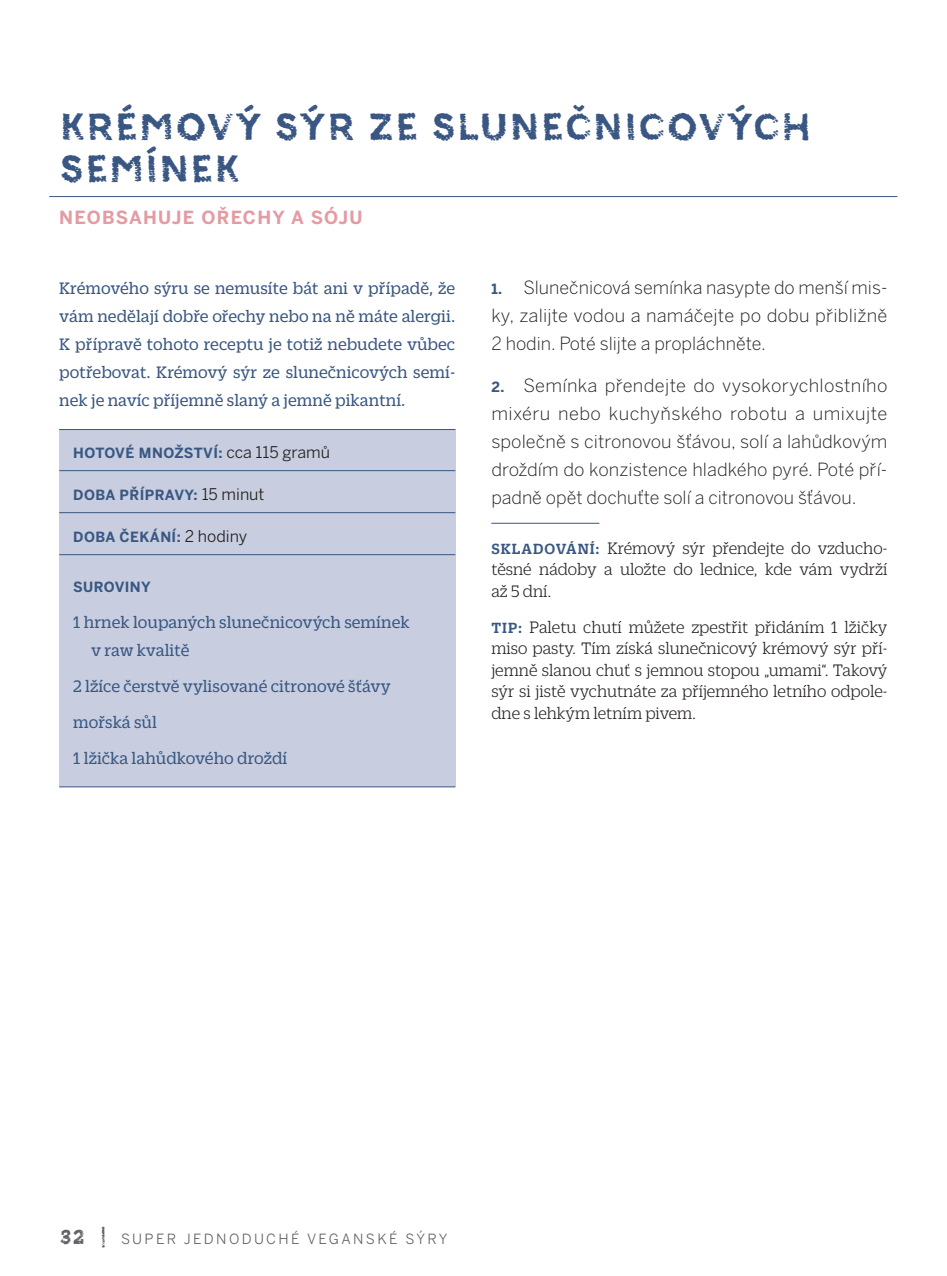
<style>
.page{position:relative;width:947px;height:1276px;background:#fff}
.page>*{position:absolute;margin:0;border:0;box-sizing:border-box;transform-origin:0 0}
.t1{font:34px/42px "Canvas Tiny Sans";color:#395782}
.t2{font:18px/28px "Duplicate Slab";color:#395782}
.t3{font:300 18px/28px "Benton Sans";color:#231f20;text-align:justify}
.t4{font:300 18px/21.6px "Duplicate Slab";color:#231f20;text-align:justify}
.t5{font:700 18px "Benton Sans";letter-spacing:.07em;color:#e39ca3}
.t6{font:700 14px "Benton Sans";letter-spacing:.03em;color:#395782}
.t7{font:14px "Benton Sans";letter-spacing:.17em;color:#636366}
.s1{font-weight:400;font-size:16px;color:#231f20}
.s2{font-weight:700;font-size:14px;color:#395782}
.s3{font-weight:500;font-size:16px;color:#395782}
.s4{font-family:"Canvas Tiny Slab";font-size:18px}
</style>
<div class="page">
<hr style="left:49px;top:196px;width:848px;height:1px;background:#395782">
<div style="left:59px;top:429px;width:396px;height:262px;background:#c8cedf"></div>
<hr style="left:59px;top:429px;width:396px;height:1px;background:#395782">
<hr style="left:59px;top:470px;width:396px;height:1px;background:#395782">
<hr style="left:59px;top:512px;width:396px;height:1px;background:#395782">
<hr style="left:59px;top:554px;width:396px;height:1px;background:#395782">
<div style="left:59px;top:577px;width:396px;height:210px;background:#c8cedf"></div>
<hr style="left:59px;top:786px;width:396px;height:1px;background:#395782">
<hr style="left:491px;top:523px;width:108px;height:1px;background:#395782">
<h1 class="t1" style="left:59px;top:106px;width:754px">KRÉMOVÝ SÝR ZE SLUNEČNICOVÝCH<br>SEMÍNEK</h1>
<p class="t5" style="left:59px;top:206px;width:305px">NEOBSAHUJE OŘECHY A SÓJU</p>
<p class="t2" style="left:59px;top:273px;width:398px;text-align:justify">Krémového sýru se nemusíte bát ani v případě, že vám nedělají dobře ořechy nebo na ně máte alergii.<br>K přípravě tohoto receptu je totiž nebudete vůbec potřebovat. Krémový sýr ze slunečnicových semí&shy;nek je navíc příjemně slaný a jemně pikantní.</p>
<p class="t6" style="left:73px;top:444px;width:258px">HOTOVÉ MNOŽSTVÍ: <span class="s1">cca 115 gramů</span></p>
<p class="t6" style="left:73px;top:486px;width:193px">DOBA PŘÍPRAVY: <span class="s1">15 minut</span></p>
<p class="t6" style="left:73px;top:528px;width:176px">DOBA ČEKÁNÍ: <span class="s1">2 hodiny</span></p>
<p class="t6" style="left:73px;top:578px;width:79px">SUROVINY</p>
<p class="t2" style="left:91px;top:607px;width:320px;text-indent:-18px">1 hrnek loupaných slunečnicových semínek v raw kvalitě</p>
<p class="t2" style="left:73px;top:667px;width:319px;line-height:36px">2 lžíce čerstvě vylisované citronové šťávy mořská sůl<br>1 lžička lahůdkového droždí</p>
<p class="t3" style="left:491px;top:273px;width:398px"><span class="s2">1.</span> Slunečnicová semínka nasypte do menší mis&shy;ky, zalijte vodou a namáčejte po dobu přibližně 2 hodin. Poté slijte a propláchněte.</p>
<p class="t3" style="left:491px;top:371px;width:398px"><span class="s2">2.</span> Semínka přendejte do vysokorychlostního mixéru nebo kuchyňského robotu a umixujte společně s citronovou šťávou, solí a lahůdkovým droždím do konzistence hladkého pyré. Poté pří&shy;padně opět dochuťte solí a citronovou šťávou.</p>
<p class="t4" style="left:491px;top:536px;width:398px"><span class="s3">SKLADOVÁNÍ:</span> Krémový sýr přendejte do vzducho&shy;těsné nádoby a uložte do lednice, kde vám vydrží až 5 dní.</p>
<p class="t4" style="left:491px;top:615px;width:398px"><span class="s3">TIP:</span> Paletu chutí můžete zpestřit přidáním 1 lžičky miso pasty. Tím získá slunečnicový krémový sýr pří&shy;jemně slanou chuť s jemnou stopou „umami“. Takový sýr si jistě vychutnáte za příjemného letního odpole&shy;dne s lehkým letním pivem.</p>
<p class="t7" style="left:59px;top:1231px;width:389px"><span class="s4">32 |</span> SUPER JEDNODUCHÉ VEGANSKÉ SÝRY</p>
</div>
